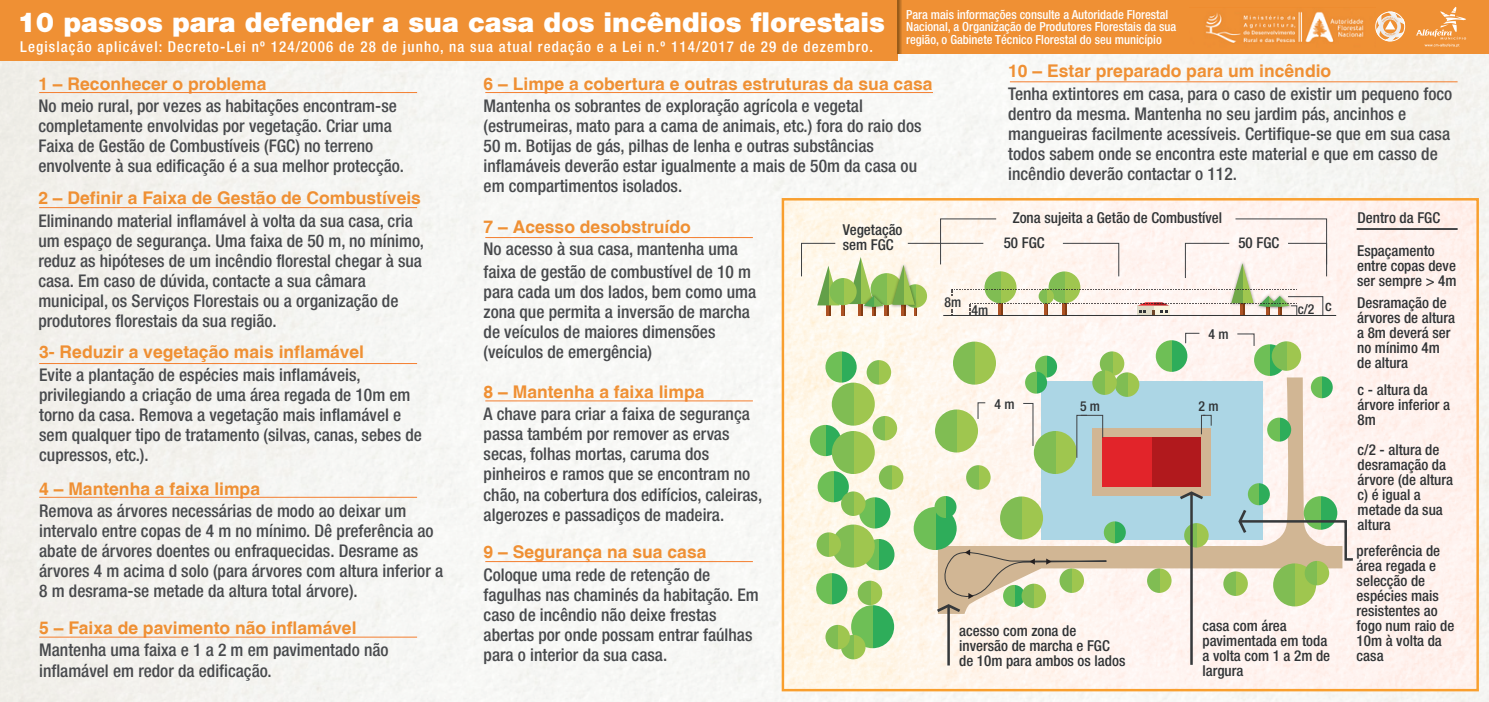
<style>
.page{position:relative;width:1489px;height:702px;background:#fff}
.page>*{position:absolute;margin:0;border:0;box-sizing:border-box;transform-origin:0 0}
.t1{font:900 27.5px "Helvetica Neue";color:#fff}
.t2{font:500 condensed 17.5px/20px "Helvetica Neue";color:#484a4d}
.t3{font:700 17.5px "Helvetica";color:#ef9034}
.t4{font:500 condensed 15px/15px "Helvetica Neue";color:#303335}
.t5{font:500 condensed 15px "Helvetica Neue";letter-spacing:.075em;color:#fff}
.t6{font:500 condensed 13.75px "Helvetica Neue";color:#303335}
.t7{font:500 condensed 12.5px/12.5px "Helvetica Neue";color:#fff}
</style>
<div class="page">
<div style="left:0;top:0;width:1488px;height:702px;background:#f6f6f4"></div>
<div style="left:897px;top:0;width:591px;height:53px;background:#ef9034"></div>
<div style="left:782px;top:199px;width:695px;height:491px;background:#fff5ee"></div>
<div style="left:781px;top:198px;width:697px;height:493px;border:2px solid #f99f2e"></div>
<div style="left:0;top:0;width:897px;height:61px;background:#ef9034"></div>
<svg style="left:903px;top:284px;width:24px;height:24px"></svg>
<img style="left:916px;top:276px;width:3px;height:33px">
<hr style="left:907px;top:243px;width:76px;height:1px;background:#3e4144">
<svg style="left:800px;top:242px;width:116px;height:73px"></svg>
<svg style="left:939px;top:218px;width:388px;height:97px"></svg>
<hr style="left:943px;top:315px;width:392px;height:1px;background:#303335">
<svg style="left:851px;top:605px;width:43px;height:43px"></svg>
<svg style="left:913px;top:507px;width:43px;height:43px"></svg>
<svg style="left:817px;top:471px;width:31px;height:31px"></svg>
<svg style="left:809px;top:425px;width:32px;height:31px"></svg>
<svg style="left:825px;top:351px;width:31px;height:31px"></svg>
<svg style="left:1253px;top:344px;width:32px;height:32px"></svg>
<svg style="left:1155px;top:340px;width:32px;height:32px"></svg>
<svg style="left:859px;top:497px;width:31px;height:31px"></svg>
<svg style="left:863px;top:539px;width:31px;height:31px"></svg>
<svg style="left:816px;top:573px;width:31px;height:31px"></svg>
<svg style="left:831px;top:524px;width:43px;height:43px"></svg>
<svg style="left:952px;top:341px;width:43px;height:43px"></svg>
<svg style="left:831px;top:382px;width:43px;height:43px"></svg>
<svg style="left:831px;top:431px;width:43px;height:43px"></svg>
<svg style="left:878px;top:465px;width:25px;height:24px"></svg>
<svg style="left:1271px;top:341px;width:29px;height:30px"></svg>
<svg style="left:1099px;top:351px;width:25px;height:25px"></svg>
<svg style="left:841px;top:491px;width:24px;height:25px"></svg>
<svg style="left:857px;top:580px;width:25px;height:25px"></svg>
<svg style="left:841px;top:634px;width:24px;height:25px"></svg>
<svg style="left:825px;top:624px;width:25px;height:25px"></svg>
<svg style="left:816px;top:532px;width:25px;height:25px"></svg>
<svg style="left:872px;top:416px;width:25px;height:24px"></svg>
<svg style="left:866px;top:360px;width:25px;height:24px"></svg>
<svg style="left:1035px;top:355px;width:22px;height:22px"></svg>
<svg style="left:1025px;top:371px;width:22px;height:22px"></svg>
<svg style="left:1114px;top:372px;width:25px;height:25px"></svg>
<svg style="left:1092px;top:370px;width:24px;height:25px"></svg>
<hr style="left:947px;top:605px;width:2px;height:60px;background:#36393b">
<hr style="left:1190px;top:493px;width:2px;height:171px;background:#36393b">
<svg style="left:1237px;top:333px;width:17px;height:13px"></svg>
<svg style="left:1185px;top:333px;width:14px;height:11px"></svg>
<hr style="left:1356px;top:228px;width:101px;height:2px;background:#303335">
<svg style="left:934px;top:377px;width:419px;height:237px"></svg>
<hr style="left:39px;top:92px;width:378px;height:1px;background:#f47e2e">
<hr style="left:485px;top:92px;width:447px;height:1px;background:#f47e2e">
<hr style="left:1009px;top:81px;width:448px;height:1px;background:#f47e2e">
<hr style="left:485px;top:237px;width:267px;height:1px;background:#f47e2e">
<hr style="left:485px;top:400px;width:267px;height:1px;background:#f47e2e">
<hr style="left:485px;top:561px;width:267px;height:1px;background:#f47e2e">
<hr style="left:39px;top:207px;width:378px;height:1px;background:#f47e2e">
<hr style="left:39px;top:363px;width:378px;height:1px;background:#f47e2e">
<hr style="left:39px;top:497px;width:378px;height:1px;background:#f47e2e">
<hr style="left:39px;top:636px;width:378px;height:1px;background:#f47e2e">
<img style="left:1205px;top:12px;width:159px;height:32px">
<svg style="left:897px;top:0;width:5px;height:53px"></svg>
<div style="left:1374px;top:12px;width:30px;height:29px;border:1px solid #fff;border-radius:50%"></div>
<svg style="left:1375px;top:11px;width:29px;height:30px"></svg>
<svg style="left:1416px;top:7px;width:50px;height:40px"></svg>
<h1 class="t1" style="left:18px;top:6px;width:868px">10 passos para defender a sua casa dos incêndios florestais</h1>
<p class="t5" style="left:20px;top:38px;width:854px">Legislação aplicável: Decreto-Lei nº 124/2006 de 28 de junho, na sua atual redação e a Lei n.º 114/2017 de 29 de dezembro.</p>
<p class="t7" style="left:906px;top:8px;width:272px">Para mais informações consulte a Autoridade Florestal<br>Nacional, a Organização de Produtores Florestais da sua região, o Gabinete Técnico Florestal do seu município</p>
<p class="t3" style="left:38px;top:73px;width:230px">1 – Reconhecer o problema</p>
<p class="t2" style="left:38px;top:96px;width:367px">No meio rural, por vezes as habitações encontram-se completamente envolvidas por vegetação. Criar uma Faixa de Gestão de Combustíveis (FGC) no terreno envolvente à sua edificação é a sua melhor protecção.</p>
<p class="t3" style="left:38px;top:187px;width:384px">2 – Definir a Faixa de Gestão de Combustíveis</p>
<p class="t2" style="left:38px;top:210px;width:387px">Eliminando material inflamável à volta da sua casa, cria um espaço de segurança. Uma faixa de 50 m, no mínimo, reduz as hipóteses de um incêndio florestal chegar à sua casa. Em caso de dúvida, contacte a sua câmara municipal, os Serviços Florestais ou a organização de produtores florestais da sua região.</p>
<p class="t3" style="left:39px;top:341px;width:326px">3- Reduzir a vegetação mais inflamável</p>
<p class="t2" style="left:39px;top:364px;width:384px">Evite a plantação de espécies mais inflamáveis, privilegiando a criação de uma área regada de 10m em torno da casa. Remova a vegetação mais inflamável e sem qualquer tipo de tratamento (silvas, canas, sebes de cupressos, etc.).</p>
<p class="t3" style="left:39px;top:477px;width:222px">4 – Mantenha a faixa limpa</p>
<p class="t2" style="left:39px;top:500px;width:405px">Remova as árvores necessárias de modo ao deixar um intervalo entre copas de 4 m no mínimo. Dê preferência ao abate de árvores doentes ou enfraquecidas. Desrame as árvores 4 m acima d solo (para árvores com altura inferior a 8 m desrama-se metade da altura total árvore).</p>
<p class="t3" style="left:39px;top:617px;width:319px">5 – Faixa de pavimento não inflamável</p>
<p class="t2" style="left:39px;top:640px;width:351px">Mantenha uma faixa e 1 a 2 m em pavimentado não inflamável em redor da edificação.</p>
<p class="t3" style="left:483px;top:73px;width:450px">6 – Limpe a cobertura e outras estruturas da sua casa</p>
<p class="t2" style="left:483px;top:96px;width:439px">Mantenha os sobrantes de exploração agrícola e vegetal (estrumeiras, mato para a cama de animais, etc.) fora do raio dos 50 m. Botijas de gás, pilhas de lenha e outras substâncias inflamáveis deverão estar igualmente a mais de 50m da casa ou em compartimentos isolados.</p>
<p class="t3" style="left:483px;top:216px;width:209px">7 – Acesso desobstruído</p>
<p class="t2" style="left:483px;top:237px;width:269px;line-height:22.5px">No acesso à sua casa, mantenha uma faixa de gestão de combustível de 10 m</p>
<p class="t2" style="left:483px;top:281px;width:274px">para cada um dos lados, bem como uma zona que permita a inversão de marcha de veículos de maiores dimensões (veículos de emergência)</p>
<p class="t3" style="left:483px;top:381px;width:222px">8 – Mantenha a faixa limpa</p>
<p class="t2" style="left:483px;top:404px;width:280px">A chave para criar a faixa de segurança passa também por remover as ervas secas, folhas mortas, caruma dos pinheiros e ramos que se encontram no chão, na cobertura dos edifícios, caleiras, algerozes e passadiços de madeira.</p>
<p class="t3" style="left:483px;top:541px;width:224px">9 – Segurança na sua casa</p>
<p class="t2" style="left:483px;top:564px;width:277px">Coloque uma rede de retenção de fagulhas nas chaminés da habitação. Em caso de incêndio não deixe frestas abertas por onde possam entrar faúlhas para o interior da sua casa.</p>
<p class="t4" style="left:842px;top:222px;width:61px">Vegetação sem FGC</p>
<p class="t3" style="left:1008px;top:61px;width:324px">10 – Estar preparado para um incêndio</p>
<p class="t2" style="left:1008px;top:83px;width:445px">Tenha extintores em casa, para o caso de existir um pequeno foco dentro da mesma. Mantenha no seu jardim pás, ancinhos e mangueiras facilmente acessíveis. Certifique-se que em sua casa todos sabem onde se encontra este material e que em casso de incêndio deverão contactar o 112.</p>
<p class="t4" style="left:1012px;top:210px;width:211px">Zona sujeita a Getão de Combustível</p>
<p class="t4" style="left:1003px;top:235px;width:42px">50 FGC</p>
<p class="t4" style="left:1238px;top:235px;width:42px">50 FGC</p>
<p class="t6" style="left:944px;top:294px;width:18px">8m</p>
<p class="t6" style="left:971px;top:302px;width:18px">4m</p>
<p class="t6" style="left:1208px;top:326px;width:22px">4 m</p>
<p class="t6" style="left:1297px;top:301px;width:18px">c/2</p>
<p class="t4" style="left:1325px;top:297px;width:8px">c</p>
<p class="t6" style="left:994px;top:395px;width:22px">4 m</p>
<p class="t6" style="left:1079px;top:397px;width:22px">5 m</p>
<p class="t6" style="left:1198px;top:397px;width:22px">2 m</p>
<p class="t4" style="left:959px;top:622px;width:168px">acesso com zona de inversão de marcha e FGC de 10m para ambos os lados</p>
<p class="t4" style="left:1202px;top:618px;width:129px">casa com área pavimentada em toda a volta com 1 a 2m de largura</p>
<p class="t4" style="left:1357px;top:210px;width:84px">Dentro da FGC</p>
<p class="t4" style="left:1356px;top:242px;width:101px">Espaçamento entre copas deve ser sempre &gt; 4m</p>
<p class="t4" style="left:1356px;top:295px;width:99px">Desramação de árvores de altura a 8m deverá ser no mínimo 4m de altura</p>
<p class="t4" style="left:1357px;top:382px;width:94px">c - altura da árvore inferior a<br>8m</p>
<p class="t4" style="left:1357px;top:442px;width:97px">c/2 - altura de desramação da árvore (de altura c) é igual a metade da sua altura</p>
<p class="t4" style="left:1356px;top:543px;width:99px">preferência de área regada e selecção de espécies mais resistentes ao fogo num raio de<br>10m à volta da casa</p>
</div>
